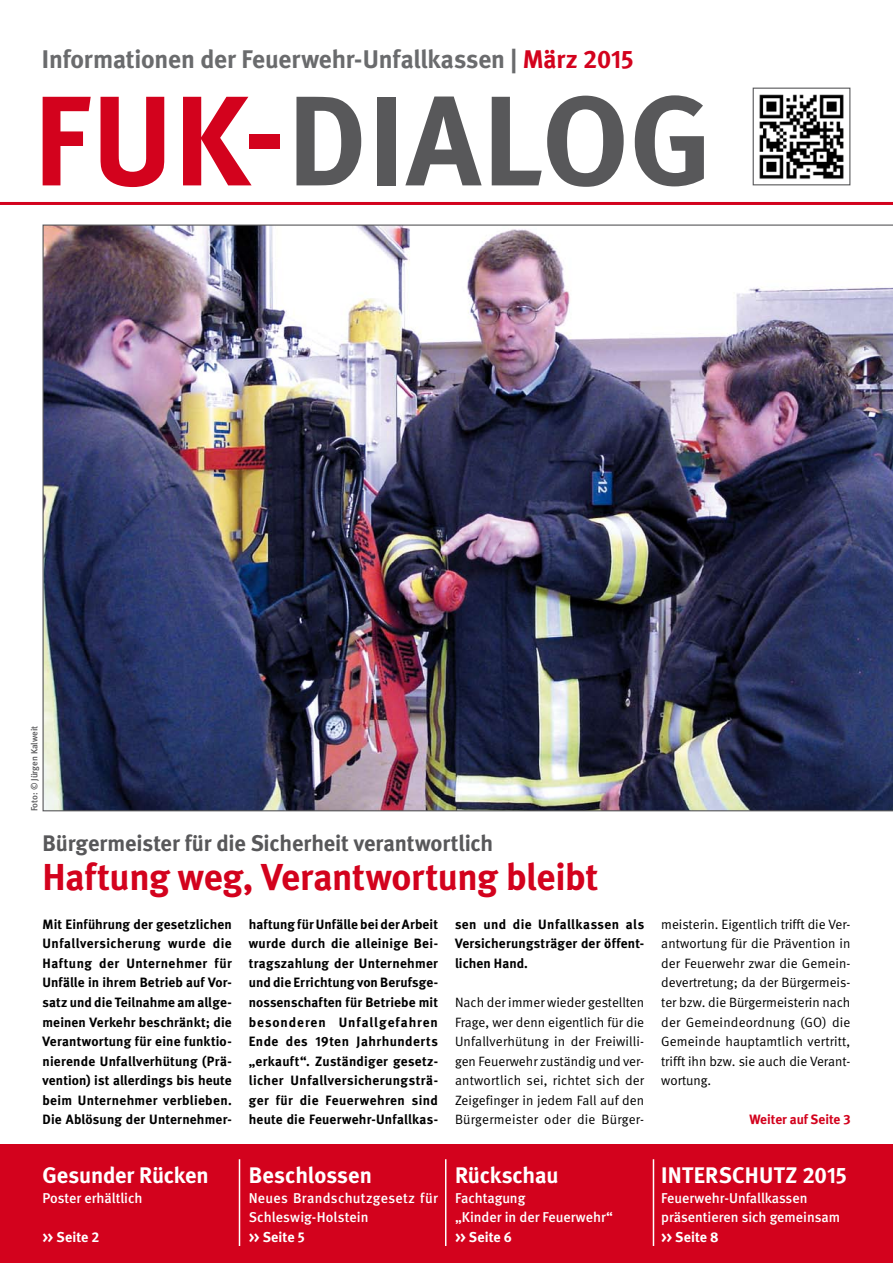
<style>
.page{position:relative;width:893px;height:1263px;background:#fff}
.page>*{position:absolute;margin:0;border:0;box-sizing:border-box;transform-origin:0 0}
.t1{font:700 127.5px "DGUV Meta";letter-spacing:.01em;color:#58585a}
.t2{font:700 37.5px "DGUV Meta";letter-spacing:-.01em;color:#d3021d}
.t3{font:700 25.5px "DGUV Meta";letter-spacing:-.005em;color:#6a6b6d}
.t4{font:700 22.5px "DGUV Meta";color:#fff}
.t5{font:700 22.5px "DGUV Meta";letter-spacing:-.005em;color:#58585a}
.t6{font:500 14.25px/19.5px "DGUV Meta";color:#fff}
.t7{font:700 14.25px "DGUV Meta";letter-spacing:.01em;color:#fff}
.t8{font:700 13.5px/19.5px "DGUV Meta";letter-spacing:.02em;color:#000;text-align:justify}
.t9{font:13.5px/19.5px "DGUV Meta";letter-spacing:.005em;color:#000;text-align:justify}
.t10{font:700 13.5px "DGUV Meta";color:#d3021d}
.t11{font:500 9px "DGUV Meta";color:#58585a}
.s1{color:#d3021d}
</style>
<div class="page">
<hr style="left:0;top:202px;width:893px;height:3px;background:#d3021d">
<div style="left:0;top:1144px;width:893px;height:119px;background:#d3021d"></div>
<hr style="left:239px;top:1159px;width:1px;height:87px;background:#fff">
<hr style="left:445px;top:1159px;width:1px;height:87px;background:#fff">
<img style="left:43px;top:225px;width:850px;height:586px">
<hr style="left:653px;top:1159px;width:1px;height:87px;background:#fff">
<img style="left:759px;top:94px;width:85px;height:85px">
<div style="left:753px;top:88px;width:97px;height:97px;border:1px solid #58585a"></div>
<h3 class="t3" style="left:42px;top:44px;width:593px">Informationen der Feuerwehr-Unfallkassen | <span class="s1">März 2015</span></h3>
<h1 class="t1" style="left:34px;top:65px;width:679px"><span class="s1">FUK-</span>dialog</h1>
<p class="t11" style="left:29px;top:811px;width:87px;rotate:-90deg">Foto: © Jürgen Kalweit</p>
<h3 class="t5" style="left:43px;top:829px;width:452px">Bürgermeister für die Sicherheit verantwortlich</h3>
<h2 class="t2" style="left:43px;top:854px;width:557px">Haftung weg, Verantwortung bleibt</h2>
<p class="t8" style="left:43px;top:915px;width:191px">Mit Einführung der gesetzlichen Unfallversicherung wurde die Haftung der Unternehmer für Unfälle in ihrem Betrieb auf Vor&shy;satz und die Teilnahme am allge&shy;meinen Verkehr beschränkt; die Verantwortung für eine funktio&shy;nierende Unfallverhütung (Prä&shy;vention) ist allerdings bis heute beim Unternehmer verblieben.<br>Die Ablösung der Unternehmer-</p>
<p class="t8" style="left:249px;top:915px;width:191px">haftung für Unfälle bei der Arbeit wurde durch die alleinige Bei&shy;tragszahlung der Unternehmer und die Errichtung von Berufsge&shy;nossenschaften für Betriebe mit besonderen Unfallgefahren Ende des 19ten Jahrhunderts „erkauft“. Zuständiger gesetz&shy;licher Unfallversicherungsträ&shy;ger für die Feuerwehren sind heute die Feuerwehr-Unfallkas-</p>
<p class="t8" style="left:455px;top:915px;width:191px">sen und die Unfallkassen als Versicherungsträger der öffent&shy;lichen Hand.</p>
<p class="t9" style="left:455px;top:993px;width:191px">Nach der immer wieder gestellten Frage, wer denn eigentlich für die Unfallverhütung in der Freiwilli&shy;gen Feuerwehr zuständig und ver&shy;antwortlich sei, richtet sich der Zeigefinger in jedem Fall auf den Bürgermeister oder die Bürger-</p>
<p class="t9" style="left:661px;top:915px;width:191px">meisterin. Eigentlich trifft die Ver&shy;antwortung für die Prävention in der Feuerwehr zwar die Gemein&shy;devertretung; da der Bürgermeis&shy;ter bzw. die Bürgermeisterin nach der Gemeindeordnung (GO) die Gemeinde hauptamtlich vertritt, trifft ihn bzw. sie auch die Verant&shy;wortung.</p>
<p class="t10" style="left:749px;top:1112px;width:103px">Weiter auf Seite 3</p>
<h3 class="t4" style="left:43px;top:1161px;width:168px">Gesunder Rücken</h3>
<p class="t6" style="left:43px;top:1188px;width:102px">Poster erhältlich</p>
<p class="t7" style="left:43px;top:1228px;width:58px">&gt;&gt; Seite 2</p>
<h3 class="t4" style="left:249px;top:1162px;width:125px">Beschlossen</h3>
<p class="t6" style="left:249px;top:1188px;width:191px">Neues Brandschutzgesetz für<br>Schleswig-Holstein</p>
<p class="t7" style="left:249px;top:1228px;width:57px">&gt;&gt; Seite 5</p>
<h3 class="t4" style="left:455px;top:1162px;width:105px">Rückschau</h3>
<p class="t6" style="left:455px;top:1188px;width:159px">Fachtagung<br>„Kinder in der Feuerwehr“</p>
<p class="t7" style="left:455px;top:1228px;width:58px">&gt;&gt; Seite 6</p>
<h3 class="t4" style="left:661px;top:1161px;width:187px">INTERSCHUTZ 2015</h3>
<p class="t6" style="left:661px;top:1188px;width:180px">Feuerwehr-Unfallkassen präsen-tieren sich gemeinsam</p>
<p class="t7" style="left:661px;top:1228px;width:59px">&gt;&gt; Seite 8</p>
</div>
